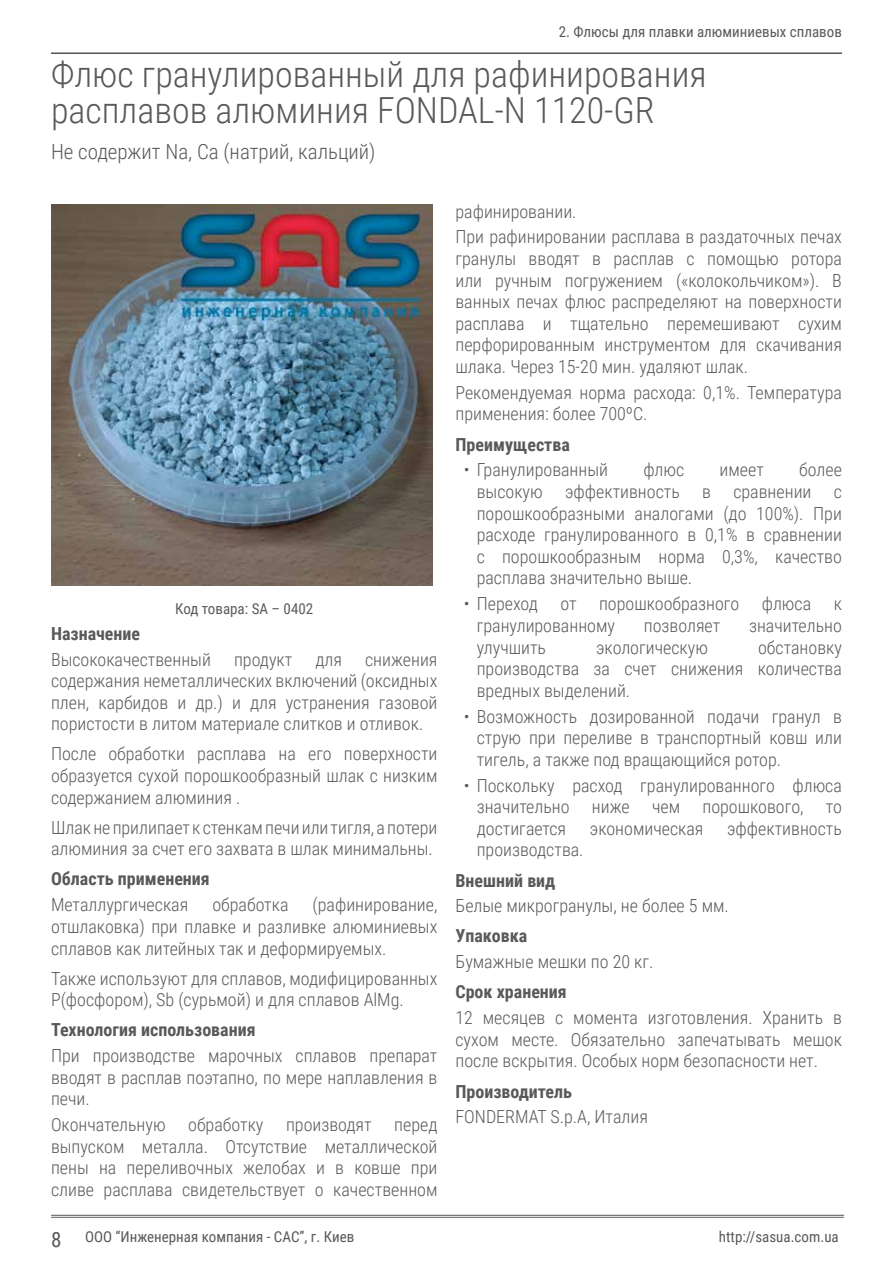
<style>
.page{position:relative;width:893px;height:1263px;background:#fff}
.page>*{position:absolute;margin:0;border:0;box-sizing:border-box;transform-origin:0 0}
.t1{font:300 36px/36px "Roboto Condensed";color:#58595b}
.t2{font:300 21px "Roboto Condensed";color:#58595b}
.t3{font:300 18px/21.6px "Roboto Condensed";color:#58595b;text-align:justify}
.t4{font:700 18px "Roboto Condensed";color:#58595b}
.t5{font:15px "Roboto Condensed";color:#58595b}
.t6{font:15px "Roboto Condensed";color:#5a5b5d}
.s1{font-size:21px}
</style>
<div class="page">
<hr style="left:51px;top:1215px;width:793px;height:1px;background:#58595b">
<hr style="left:51px;top:1217px;width:793px;height:1px;background:#58595b">
<hr style="left:51px;top:53px;width:791px;height:1px;background:#000">
<img style="left:52px;top:204px;width:381px;height:381px">
<p class="t5" style="left:559px;top:21px;width:285px">2. Флюсы для плавки алюминиевых сплавов</p>
<h1 class="t1" style="left:51px;top:54px;width:657px">Флюс гранулированный для рафинирования расплавов алюминия FONDAL-N 1120-GR</h1>
<p class="t2" style="left:51px;top:136px;width:326px">Не содержит Na, Ca (натрий, кальций)</p>
<p class="t6" style="left:175px;top:598px;width:140px">Код товара: SA – 0402</p>
<p class="t4" style="left:51px;top:621px;width:91px">Назначение</p>
<p class="t3" style="left:51px;top:648px;width:161px">Высококачественный</p>
<p class="t3" style="left:234px;top:648px;width:60px">продукт</p>
<p class="t3" style="left:315px;top:648px;width:28px">для</p>
<p class="t3" style="left:51px;top:648px;width:388px;text-indent:314px">снижения содержания неметаллических включений (оксидных плен, карбидов и др.) и для устранения газовой пористости в литом материале слитков и отливок.</p>
<p class="t3" style="left:51px;top:743px;width:388px">После обработки расплава на его поверхности образуется сухой порошкообразный шлак с низким содержанием алюминия .</p>
<p class="t3" style="left:51px;top:816px;width:388px">Шлак не прилипает к стенкам печи или тигля, а потери алюминия за счет его захвата в шлак минимальны.</p>
<p class="t4" style="left:51px;top:866px;width:160px">Область применения</p>
<p class="t3" style="left:51px;top:893px;width:139px">Металлургическая</p>
<p class="t3" style="left:212px;top:893px;width:78px">обработка</p>
<p class="t3" style="left:51px;top:893px;width:388px;text-indent:262px">(рафинирование, отшлаковка) при плавке и разливке алюминиевых сплавов как литейных так и деформируемых.</p>
<p class="t3" style="left:51px;top:967px;width:388px">Также используют для сплавов, модифицированных<br>Р(фосфором), Sb (сурьмой) и для сплавов AlMg.</p>
<p class="t4" style="left:51px;top:1017px;width:206px">Технология использования</p>
<p class="t3" style="left:51px;top:1044px;width:388px">При производстве марочных сплавов препарат вводят в расплав поэтапно, по мере наплавления в печи.</p>
<p class="t3" style="left:51px;top:1113px;width:116px">Окончательную</p>
<p class="t3" style="left:188px;top:1113px;width:77px">обработку</p>
<p class="t3" style="left:286px;top:1113px;width:87px">производят</p>
<p class="t3" style="left:51px;top:1113px;width:388px;text-indent:343px">перед выпуском металла. Отсутствие металлической пены на переливочных желобах и в ковше при сливе расплава свидетельствует о качественном</p>
<p class="t3" style="left:455px;top:198px;width:388px;line-height:25.8px">рафинировании.<br>При рафинировании расплава в раздаточных печах</p>
<p class="t3" style="left:455px;top:247px;width:388px">гранулы вводят в расплав с помощью ротора или ручным погружением («колокольчиком»). В ванных печах флюс распределяют на поверхности расплава и тщательно перемешивают сухим перфорированным инструментом для скачивания шлака. Через 15-20 мин. удаляют шлак.</p>
<p class="t3" style="left:455px;top:381px;width:388px">Рекомендуемая норма расхода: 0,1%. Температура применения: более 700ºС.</p>
<p class="t4" style="left:455px;top:432px;width:116px">Преимущества</p>
<p class="t3" style="left:464px;top:459px;width:146px">• Гранулированный</p>
<p class="t3" style="left:643px;top:459px;width:42px">флюс</p>
<p class="t3" style="left:720px;top:459px;width:46px">имеет</p>
<p class="t3" style="left:477px;top:459px;width:367px;text-indent:322px">более высокую эффективность в сравнении с порошкообразными аналогами (до 100%). При расходе гранулированного в 0,1% в сравнении с порошкообразным норма 0,3%, качество расплава значительно выше.</p>
<p class="t3" style="left:477px;top:592px;width:367px;text-indent:-13px">• Переход от порошкообразного флюса к гранулированному</p>
<p class="t3" style="left:644px;top:614px;width:78px">позволяет</p>
<p class="t3" style="left:749px;top:614px;width:94px">значительно</p>
<p class="t3" style="left:477px;top:636px;width:367px;text-indent:281px">обстановку производства за счет снижения количества вредных выделений.</p>
<p class="t3" style="left:477px;top:705px;width:367px;text-indent:-13px">• Возможность дозированной подачи гранул в струю при переливе в транспортный ковш или тигель, а также под вращающийся ротор.</p>
<p class="t3" style="left:477px;top:774px;width:367px;text-indent:-13px">• Поскольку расход гранулированного флюса значительно ниже чем порошкового, то достигается</p>
<p class="t3" style="left:477px;top:636px;width:71px">улучшить</p>
<p class="t3" style="left:596px;top:636px;width:113px">экологическую</p>
<p class="t3" style="left:590px;top:817px;width:115px">экономическая</p>
<p class="t3" style="left:727px;top:817px;width:116px">эффективность</p>
<p class="t3" style="left:477px;top:838px;width:108px">производства.</p>
<p class="t4" style="left:455px;top:867px;width:101px">Внешний вид</p>
<p class="t3" style="left:455px;top:894px;width:275px">Белые микрогранулы, не более 5 мм.</p>
<p class="t4" style="left:455px;top:923px;width:73px">Упаковка</p>
<p class="t3" style="left:455px;top:950px;width:200px">Бумажные мешки по 20 кг.</p>
<p class="t4" style="left:455px;top:979px;width:113px">Срок хранения</p>
<p class="t3" style="left:455px;top:1006px;width:388px">12 месяцев с момента изготовления. Хранить в сухом месте. Обязательно запечатывать мешок после вскрытия. Особых норм безопасности нет.</p>
<p class="t4" style="left:455px;top:1078px;width:118px">Производитель</p>
<p class="t3" style="left:455px;top:1105px;width:194px">FONDERMAT S.p.A, Италия</p>
<p class="t5" style="left:51px;top:1226px;width:305px"><span class="s1">8</span> ООО “Инженерная компания - САС”, г. Киев</p>
<p class="t5" style="left:719px;top:1226px;width:121px">http://sasua.com.ua</p>
</div>
